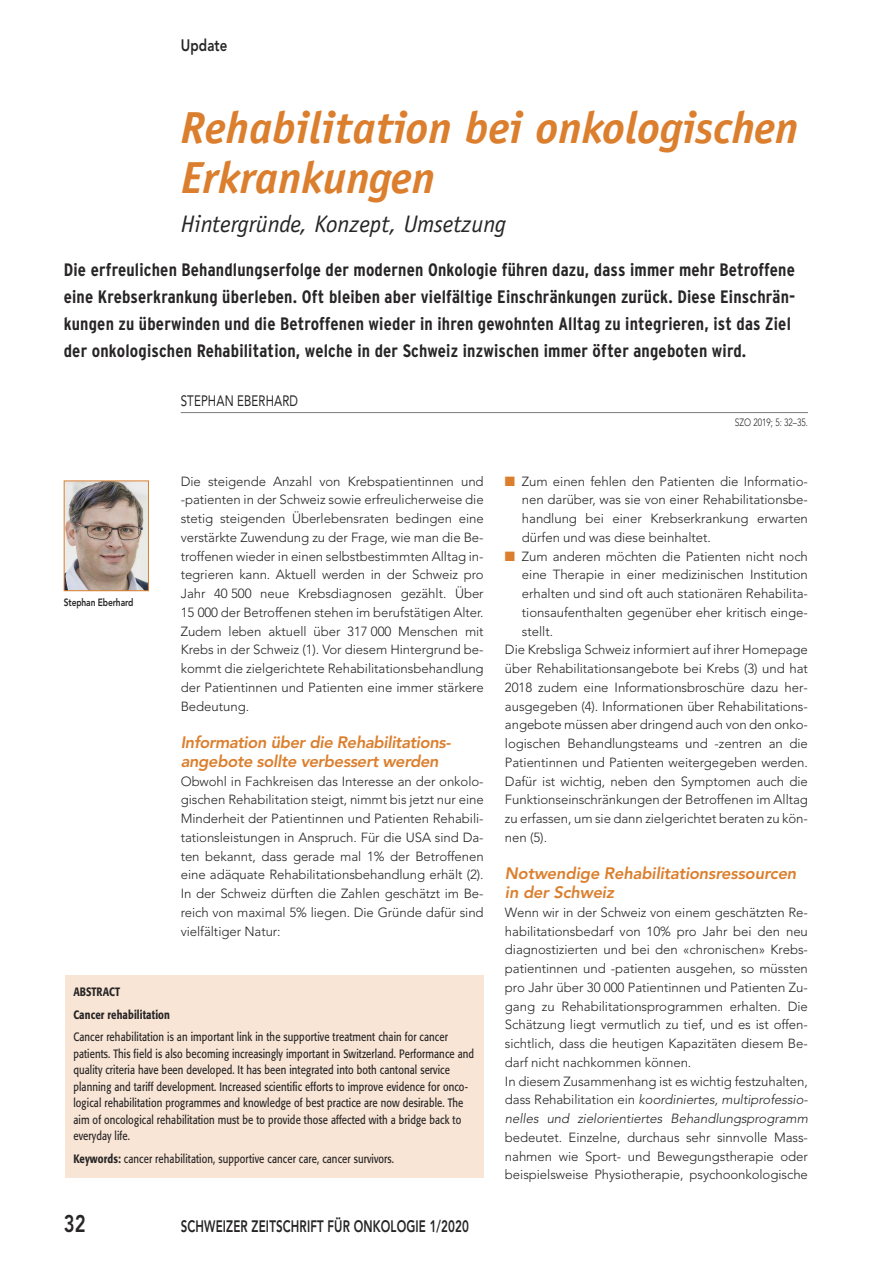
<style>
.page{position:relative;width:893px;height:1263px;background:#fff}
.page>*{position:absolute;margin:0;border:0;box-sizing:border-box;transform-origin:0 0}
.t1{font:italic 700 45px/49.5px "Officina Sans";color:#db7f2e}
.t2{font:italic 24px "Officina Sans";color:#272526}
.t3{font:800 24px "Avenir";color:#272526;scale:.77 1}
.t4{font:700 condensed 18px/27px "Interstate";letter-spacing:.01em;color:#272526}
.t5{font:italic 800 16.5px/18.8px "Avenir";letter-spacing:-.025em;color:#db7f2e}
.t6{font:800 16.5px "Avenir";letter-spacing:.01em;color:#272526;scale:.7 1}
.t7{font:800 16.5px "Avenir";letter-spacing:.01em;color:#272526;scale:.8 1}
.t8{font:15px "Avenir";letter-spacing:.01em;color:#272526;scale:.77 1}
.t9{font:300 13.2px/18.8px "Avenir";letter-spacing:-.005em;color:#272526;text-align:justify}
.t10{font:12px/16.5px "Formata";letter-spacing:.01em;color:#272526;scale:.8 1}
.t11{font:500 12px/22.5px "Formata";letter-spacing:.01em;color:#272526;scale:.8 1}
.t12{font:300 10.5px "Avenir";color:#272526;scale:.8 1}
.t13{font:800 10.5px "Avenir";letter-spacing:-.01em;color:#272526;scale:.8 1}
.s1{font-weight:500}
.s2{color:#db7f2e}
.s3{font-style:italic}
</style>
<div class="page">
<hr style="left:181px;top:412px;width:627px;height:1px;background:#7d7c7d">
<img style="left:66px;top:482px;width:81px;height:107px">
<div style="left:64px;top:480px;width:85px;height:111px;border:1px solid #db7f2e"></div>
<div style="left:65px;top:976px;width:419px;height:202px;background:#f8e5d5"></div>
<p class="t7" style="left:181px;top:32px;width:60px">Update</p>
<h1 class="t1" style="left:181px;top:107px;width:619px">Rehabilitation bei onkologischen<br>Erkrankungen</h1>
<h2 class="t2" style="left:181px;top:215px;width:327px">Hintergründe, Konzept, Umsetzung</h2>
<p class="t4" style="left:64px;top:257px;width:733px">Die erfreulichen Behandlungserfolge der modernen Onkologie führen dazu, dass immer mehr Betroffene eine Krebserkrankung überleben. Oft bleiben aber vielfältige Einschränkungen zurück. Diese Einschrän&shy;kungen zu überwinden und die Betroffenen wieder in ihren gewohnten Alltag zu integrieren, ist das Ziel der onkologischen Rehabilitation, welche in der Schweiz inzwischen immer öfter angeboten wird.</p>
<p class="t8" style="left:181px;top:389px;width:154px">STEPHAN EBERHARD</p>
<p class="t12" style="left:735px;top:416px;width:93px">SZO 2019; 5: 32–35.</p>
<p class="t13" style="left:64px;top:594px;width:89px">Stephan Eberhard</p>
<p class="t9" style="left:181px;top:472px;width:304px">Die steigende Anzahl von Krebspatientinnen und -patienten in der Schweiz sowie erfreulicherweise die stetig steigenden Überlebensraten bedingen eine verstärkte Zuwendung zu der Frage, wie man die Be&shy;troffenen wieder in einen selbstbestimmten Alltag in&shy;tegrieren kann. Aktuell werden in der Schweiz pro Jahr 40 500 neue Krebsdiagnosen gezählt. Über 15 000 der Betroffenen stehen im berufstätigen Alter.<br>Zudem leben aktuell über 317 000 Menschen mit Krebs in der Schweiz (1). Vor diesem Hintergrund be&shy;kommt die zielgerichtete Rehabilitationsbehandlung der Patientinnen und Patienten eine immer stärkere Bedeutung.</p>
<p class="t5" style="left:181px;top:733px;width:272px">Information über die Rehabilitations&shy;angebote sollte verbessert werden</p>
<p class="t9" style="left:181px;top:772px;width:304px">Obwohl in Fachkreisen das Interesse an der onkolo&shy;gischen Rehabilitation steigt, nimmt bis jetzt nur eine Minderheit der Patientinnen und Patienten Rehabili&shy;tationsleistungen in Anspruch. Für die USA sind Da&shy;ten bekannt, dass gerade mal 1% der Betroffenen eine adäquate Rehabilitationsbehandlung erhält (2).<br>In der Schweiz dürften die Zahlen geschätzt im Be&shy;reich von maximal 5% liegen. Die Gründe dafür sind vielfältiger Natur:</p>
<p class="t11" style="left:73px;top:982px;width:122px">ABSTRACT<br>Cancer rehabilitation</p>
<p class="t10" style="left:73px;top:1030px;width:502px">Cancer rehabilitation is an important link in the supportive treatment chain for cancer patients. This field is also becoming increasingly important in Switzerland. Performance and quality criteria have been developed. It has been integrated into both cantonal service planning and tariff development. Increased scientific efforts to improve evidence for onco&shy;logical rehabilitation programmes and knowledge of best practice are now desirable. The aim of oncological rehabilitation must be to provide those affected with a bridge back to everyday life.</p>
<p class="t10" style="left:73px;top:1151px;width:402px"><span class="s1">Keywords:</span> cancer rehabilitation, supportive cancer care, cancer survivors.</p>
<h2 class="t3" style="left:64px;top:1205px;width:30px">32</h2>
<p class="t6" style="left:181px;top:1213px;width:413px">SCHWEIZER ZEITSCHRIFT FÜR ONKOLOGIE 1/2020</p>
<p class="t9" style="left:522px;top:472px;width:287px;text-indent:-17px"><span class="s2">■</span> Zum einen fehlen den Patienten die Informatio&shy;nen darüber, was sie von einer Rehabilitationsbe&shy;handlung bei einer Krebserkrankung erwarten dürfen und was diese beinhaltet.</p>
<p class="t9" style="left:505px;top:547px;width:304px"><span class="s2">■</span> Zum anderen möchten die Patienten nicht noch</p>
<p class="t9" style="left:522px;top:565px;width:287px">eine Therapie in einer medizinischen Institution</p>
<p class="t9" style="left:522px;top:584px;width:287px">erhalten und sind oft auch stationären Rehabilita-</p>
<p class="t9" style="left:522px;top:603px;width:287px">tionsaufenthalten gegenüber eher kritisch einge-</p>
<p class="t9" style="left:522px;top:622px;width:33px">stellt.</p>
<p class="t9" style="left:505px;top:640px;width:304px">Die Krebsliga Schweiz informiert auf ihrer Homepage</p>
<p class="t9" style="left:505px;top:659px;width:304px">über Rehabilitationsangebote bei Krebs (3) und hat</p>
<p class="t9" style="left:505px;top:678px;width:304px">2018 zudem eine Informationsbroschüre dazu her-</p>
<p class="t9" style="left:505px;top:697px;width:304px">ausgegeben (4). Informationen über Rehabilitations-</p>
<p class="t9" style="left:505px;top:715px;width:304px">angebote müssen aber dringend auch von den onko-</p>
<p class="t9" style="left:505px;top:734px;width:304px">logischen Behandlungsteams und -zentren an die</p>
<p class="t9" style="left:505px;top:753px;width:304px">Patientinnen und Patienten weitergegeben werden.</p>
<p class="t9" style="left:505px;top:772px;width:304px">Dafür ist wichtig, neben den Symptomen auch die</p>
<p class="t9" style="left:505px;top:790px;width:304px">Funktionseinschränkungen der Betroffenen im Alltag</p>
<p class="t9" style="left:505px;top:809px;width:304px">zu erfassen, um sie dann zielgerichtet beraten zu kön-</p>
<p class="t9" style="left:505px;top:828px;width:44px">nen (5).</p>
<p class="t5" style="left:505px;top:864px;width:293px">Notwendige Rehabilitationsressourcen in der Schweiz</p>
<p class="t9" style="left:505px;top:903px;width:304px;text-align:left">Wenn wir in der Schweiz von einem geschätzten Re&shy;habilitationsbedarf von 10% pro Jahr bei den neu diagnostizierten und bei den «chronischen» Krebs&shy;patientinnen und -patienten ausgehen, so müssten pro Jahr über 30 000 Patientinnen und Patienten Zu&shy;gang zu Rehabilitationsprogrammen erhalten. Die Schätzung liegt vermutlich zu tief, und es ist offen&shy;sichtlich, dass die heutigen Kapazitäten diesem Be&shy;darf nicht nachkommen können.<br>In diesem Zusammenhang ist es wichtig festzuhalten, dass Rehabilitation ein <span class="s3">koordiniertes, multiprofessio&shy;nelles und zielorientiertes Behandlungsprogramm</span></p>
<p class="t9" style="left:505px;top:1128px;width:304px">bedeutet. Einzelne, durchaus sehr sinnvolle Mass&shy;nahmen wie Sport- und Bewegungstherapie oder beispielsweise Physiotherapie, psychoonkologische</p>
</div>
